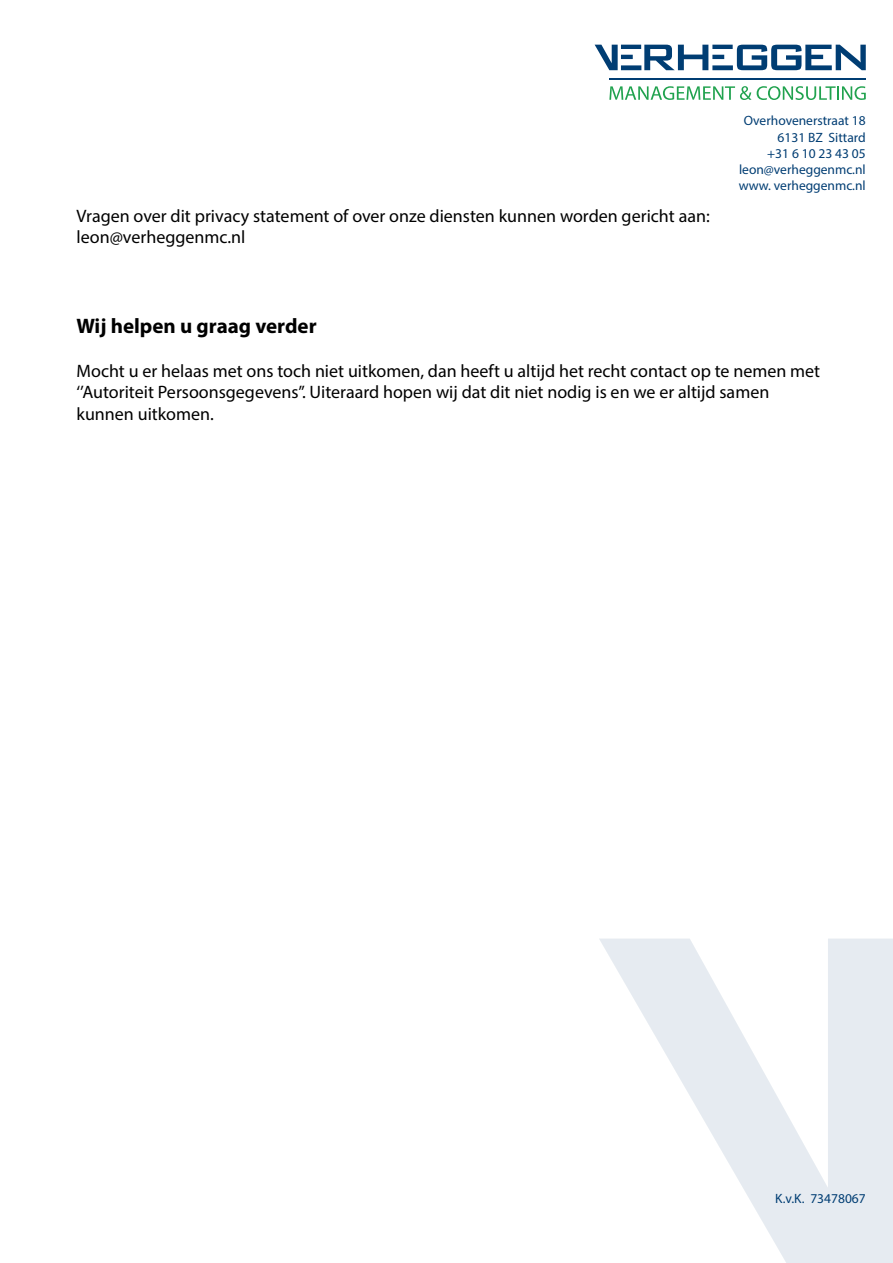
<style>
.page{position:relative;width:893px;height:1263px;background:#fff}
.page>*{position:absolute;margin:0;border:0;box-sizing:border-box;transform-origin:0 0}
.t1{font:700 21px "Myriad Pro";color:#000}
.t2{font:18px/21.6px "Myriad Pro";color:#000}
.t3{font:13.5px/16.2px "Myriad Pro";color:#003d73;text-align:right}
</style>
<div class="page">
<svg style="left:599px;top:938px;width:294px;height:325px"></svg>
<svg style="left:595px;top:45px;width:271px;height:25px"></svg>
<svg style="left:609px;top:86px;width:142px;height:14px"></svg>
<svg style="left:757px;top:86px;width:109px;height:14px"></svg>
<hr style="left:609px;top:78px;width:257px;height:1px;background:#003d73">
<p class="t2" style="left:77px;top:205px;width:635px">Vragen over dit privacy statement of over onze diensten kunnen worden gericht aan: leon@verheggenmc.nl</p>
<p class="t3" style="left:739px;top:113px;width:129px">Overhovenerstraat 18<br>6131 BZ Sittard<br>+31 6 10 23 43 05 leon@verheggenmc.nl www. verheggenmc.nl</p>
<p class="t1" style="left:77px;top:313px;width:242px">Wij helpen u graag verder</p>
<p class="t2" style="left:77px;top:360px;width:745px">Mocht u er helaas met ons toch niet uitkomen, dan heeft u altijd het recht contact op te nemen met ‘’Autoriteit Persoonsgegevens’’. Uiteraard hopen wij dat dit niet nodig is en we er altijd samen kunnen uitkomen.</p>
<p class="t3" style="left:775px;top:1190px;width:92px">K.v.K. 73478067</p>
</div>
